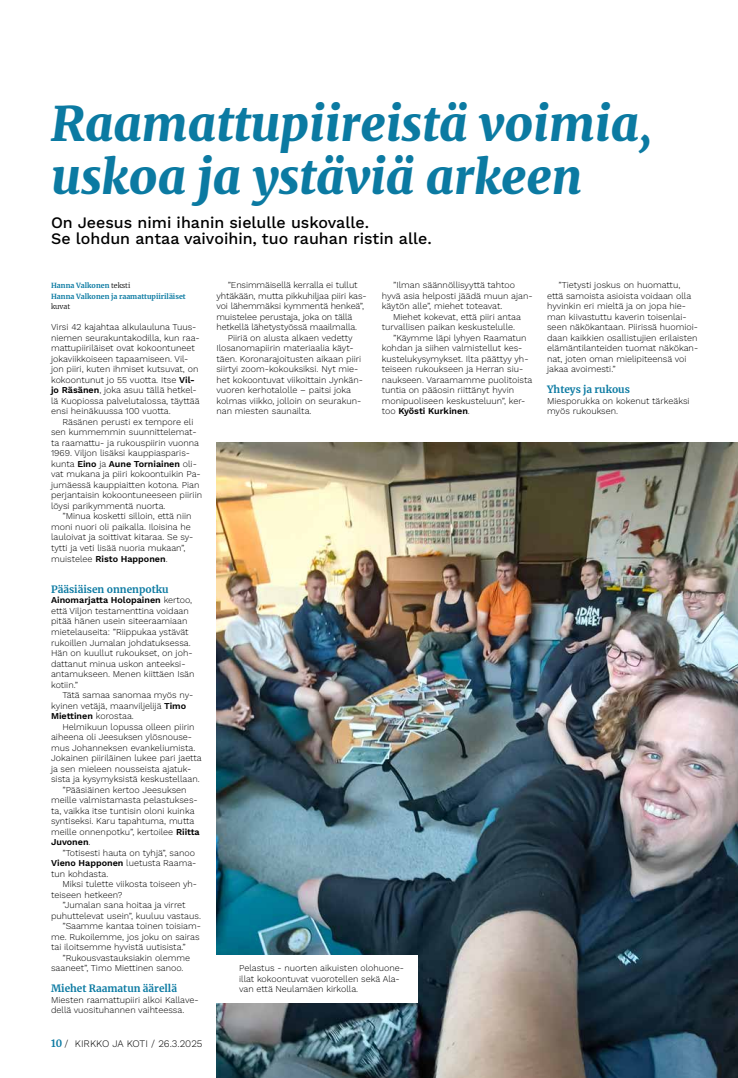
<style>
.page{position:relative;width:738px;height:1078px;background:#fff}
.page>*{position:absolute;margin:0;border:0;box-sizing:border-box;transform-origin:0 0}
.t1{font:italic 900 48px/52.5px "Merriweather";color:#0b7aa2}
.t2{font:500 16px/16px "Work Sans";color:#000}
.t3{font:700 10px "Merriweather";color:#0b7aa2}
.t4{font:300 10px "Work Sans";color:#000}
.t5{font:300 9px/10.5px "Work Sans";color:#000}
.t6{font:600 9px "Work Sans";color:#000}
.t7{font:700 7px/10.5px "Merriweather";color:#0b7aa2}
.t8{font:300 7px "Merriweather";color:#000}
.s1{font-weight:300}
.s2{font-weight:300;color:#000}
.s3{font-weight:600}
.s4{font-family:"Merriweather";font-weight:700;color:#0b7aa2}
</style>
<div class="page">
<img style="left:216px;top:442px;width:521px;height:635px">
<div style="left:209px;top:954px;width:209px;height:48px;background:#fff"></div>
<h1 class="t1" style="left:51px;top:96px;width:602px">Raamattupiireistä voimia, uskoa ja ystäviä arkeen</h1>
<h2 class="t2" style="left:51px;top:214px;width:382px">On Jeesus nimi ihanin sielulle uskovalle.<br>Se lohdun antaa vaivoihin, tuo rauhan ristin alle.</h2>
<p class="t5" style="left:381px;top:279px;width:152px;text-indent:11px">”Ilman säännöllisyyttä tahtoo hyvä asia helposti jäädä muun ajan&shy;käytön alle”, miehet toteavat.</p>
<p class="t5" style="left:393px;top:311px;width:129px">Miehet kokevat, että piiri antaa</p>
<p class="t5" style="left:381px;top:321px;width:135px">turvallisen paikan keskustelulle.</p>
<p class="t5" style="left:393px;top:332px;width:135px">”Käymme läpi lyhyen Raamatun</p>
<p class="t5" style="left:381px;top:342px;width:142px">kohdan ja siihen valmistellut kes-</p>
<p class="t5" style="left:381px;top:353px;width:148px">kustelukysymykset. Ilta päättyy yh-</p>
<p class="t5" style="left:381px;top:363px;width:143px">teiseen rukoukseen ja Herran siu-</p>
<p class="t5" style="left:381px;top:374px;width:152px">naukseen. Varaamamme puolitoista</p>
<p class="t5" style="left:381px;top:384px;width:134px">tuntia on pääosin riittänyt hyvin</p>
<p class="t5" style="left:381px;top:395px;width:145px">monipuoliseen keskusteluun”, ker-</p>
<p class="t6" style="left:381px;top:404px;width:90px"><span class="s1">too</span> Kyösti Kurkinen<span class="s1">.</span></p>
<p class="t5" style="left:227px;top:279px;width:131px">”Ensimmäisellä kerralla ei tullut</p>
<p class="t5" style="left:216px;top:290px;width:152px">yhtäkään, mutta pikkuhiljaa piiri kas-</p>
<p class="t5" style="left:216px;top:300px;width:149px">voi lähemmäksi kymmentä henkeä”,</p>
<p class="t5" style="left:216px;top:311px;width:137px">muistelee perustaja, joka on tällä</p>
<p class="t5" style="left:216px;top:321px;width:142px">hetkellä lähetystyössä maailmalla.</p>
<p class="t5" style="left:227px;top:332px;width:126px">Piiriä on alusta alkaen vedetty</p>
<p class="t5" style="left:216px;top:342px;width:139px">Ilosanomapiirin materiaalia käyt-</p>
<p class="t5" style="left:216px;top:353px;width:146px">täen. Koronarajoitusten aikaan piiri</p>
<p class="t5" style="left:216px;top:363px;width:143px">siirtyi zoom-kokouksiksi. Nyt mie-</p>
<p class="t5" style="left:216px;top:374px;width:148px">het kokoontuvat viikoittain Jynkän-</p>
<p class="t5" style="left:216px;top:384px;width:136px">vuoren kerhotalolle – paitsi joka</p>
<p class="t5" style="left:216px;top:395px;width:146px">kolmas viikko, jolloin on seurakun-</p>
<p class="t5" style="left:216px;top:405px;width:97px">nan miesten saunailta.</p>
<p class="t5" style="left:546px;top:279px;width:152px;text-indent:11px">”Tietysti joskus on huomattu, että samoista asioista voidaan olla hyvinkin eri mieltä ja on jopa hie&shy;man kiivastuttu kaverin toisenlai&shy;seen näkökantaan. Piirissä huomioi&shy;daan kaikkien osallistujien erilaisten elämäntilanteiden tuomat näkökan&shy;nat, joten oman mielipiteensä voi jakaa avoimesti.”</p>
<p class="t3" style="left:546px;top:382px;width:84px">Yhteys ja rukous</p>
<p class="t5" style="left:546px;top:395px;width:144px">Miesporukka on kokenut tärkeäksi myös rukouksen.</p>
<p class="t7" style="left:51px;top:280px;width:136px">Hanna Valkonen <span class="s2">teksti<br></span>Hanna Valkonen ja raamattupiiriläiset</p>
<p class="t8" style="left:51px;top:302px;width:21px">kuvat</p>
<p class="t5" style="left:51px;top:321px;width:150px">Virsi 42 kajahtaa alkulauluna Tuus&shy;niemen seurakuntakodilla, kun raa&shy;mattupiiriläiset ovat kokoontuneet jokaviikkoiseen tapaamiseen. Vil&shy;jon piiri, kuten ihmiset kutsuvat, on kokoontunut jo 55 vuotta. Itse <span class="s3">Vil&shy;jo Räsänen</span>, joka asuu tällä hetkel&shy;lä Kuopiossa palvelutalossa, täyttää ensi heinäkuussa 100 vuotta.</p>
<p class="t5" style="left:51px;top:416px;width:152px;text-indent:11px">Räsänen perusti ex tempore eli sen kummemmin suunnittelemat&shy;ta raamattu- ja rukouspiirin vuonna 1969. Viljon lisäksi kauppiasparis&shy;kunta <span class="s3">Eino</span> ja <span class="s3">Aune Torniainen</span> oli&shy;vat mukana ja piiri kokoontuikin Pa&shy;jumäessä kauppiaitten kotona. Pian perjantaisin kokoontuneeseen piiriin löysi parikymmentä nuorta.</p>
<p class="t5" style="left:51px;top:510px;width:144px;text-indent:11px">”Minua kosketti silloin, että niin moni nuori oli paikalla. Iloisina he lauloivat ja soittivat kitaraa. Se sy&shy;tytti ja veti lisää nuoria mukaan”, muistelee <span class="s3">Risto Happonen</span>.</p>
<p class="t3" style="left:51px;top:582px;width:119px">Pääsiäisen onnenpotku</p>
<p class="t5" style="left:51px;top:594px;width:145px"><span class="s3">Ainomarjatta Holopainen</span> kertoo, että Viljon testamenttina voidaan pitää hänen usein siteeraamiaan mietelauseita: ”Riippukaa ystävät rukoillen Jumalan johdatuksessa.<br>Hän on kuullut rukoukset, on joh&shy;dattanut minua uskon anteeksi&shy;antamukseen. Menen kiittäen Isän kotiin.”</p>
<p class="t5" style="left:51px;top:689px;width:144px;text-indent:11px">Tätä samaa sanomaa myös ny&shy;kyinen vetäjä, maanviljelijä <span class="s3">Timo<br>Miettinen</span> korostaa.</p>
<p class="t5" style="left:62px;top:720px;width:134px">Helmikuun lopussa olleen piirin</p>
<p class="t5" style="left:51px;top:731px;width:142px">aiheena oli Jeesuksen ylösnouse-</p>
<p class="t5" style="left:51px;top:741px;width:146px">mus Johanneksen evankeliumista.</p>
<p class="t5" style="left:51px;top:752px;width:152px">Jokainen piiriläinen lukee pari jaetta</p>
<p class="t5" style="left:51px;top:762px;width:142px">ja sen mieleen nousseista ajatuk-</p>
<p class="t5" style="left:51px;top:773px;width:150px">sista ja kysymyksistä keskustellaan.</p>
<p class="t5" style="left:62px;top:783px;width:126px">”Pääsiäinen kertoo Jeesuksen</p>
<p class="t5" style="left:51px;top:794px;width:148px">meille valmistamasta pelastukses-</p>
<p class="t5" style="left:51px;top:804px;width:145px">ta, vaikka itse tuntisin oloni kuinka</p>
<p class="t5" style="left:51px;top:815px;width:145px">syntiseksi. Karu tapahtuma, mutta</p>
<p class="t5" style="left:51px;top:825px;width:150px">meille onnenpotku”, kertoilee <span class="s3">Riitta</span></p>
<p class="t6" style="left:51px;top:835px;width:41px">Juvonen<span class="s1">.</span></p>
<p class="t5" style="left:62px;top:846px;width:134px">”Totisesti hauta on tyhjä”, sanoo</p>
<p class="t5" style="left:51px;top:857px;width:147px"><span class="s3">Vieno Happonen</span> luetusta Raama-</p>
<p class="t5" style="left:51px;top:867px;width:59px">tun kohdasta.</p>
<p class="t5" style="left:62px;top:878px;width:136px">Miksi tulette viikosta toiseen yh-</p>
<p class="t5" style="left:51px;top:888px;width:73px">teiseen hetkeen?</p>
<p class="t5" style="left:62px;top:899px;width:124px">”Jumalan sana hoitaa ja virret</p>
<p class="t5" style="left:51px;top:909px;width:151px">puhuttelevat usein”, kuuluu vastaus.</p>
<p class="t5" style="left:62px;top:920px;width:140px">”Saamme kantaa toinen toisiam-</p>
<p class="t5" style="left:51px;top:930px;width:150px">me. Rukoilemme, jos joku on sairas</p>
<p class="t5" style="left:51px;top:941px;width:136px">tai iloitsemme hyvistä uutisista.”</p>
<p class="t5" style="left:62px;top:951px;width:129px">”Rukousvastauksiakin olemme</p>
<p class="t5" style="left:51px;top:962px;width:134px">saaneet”, Timo Miettinen sanoo.</p>
<p class="t3" style="left:51px;top:981px;width:127px">Miehet Raamatun äärellä</p>
<p class="t5" style="left:51px;top:993px;width:149px">Miesten raamattupiiri alkoi Kallave&shy;dellä vuosituhannen vaihteessa.</p>
<p class="t5" style="left:239px;top:962px;width:166px">Pelastus - nuorten aikuisten olohuone&shy;illat kokoontuvat vuorotellen sekä Ala&shy;van että Neulamäen kirkolla.</p>
<p class="t4" style="left:51px;top:1035px;width:153px"><span class="s4">10</span> / KIRKKO JA KOTI / 26.3.2025</p>
</div>
